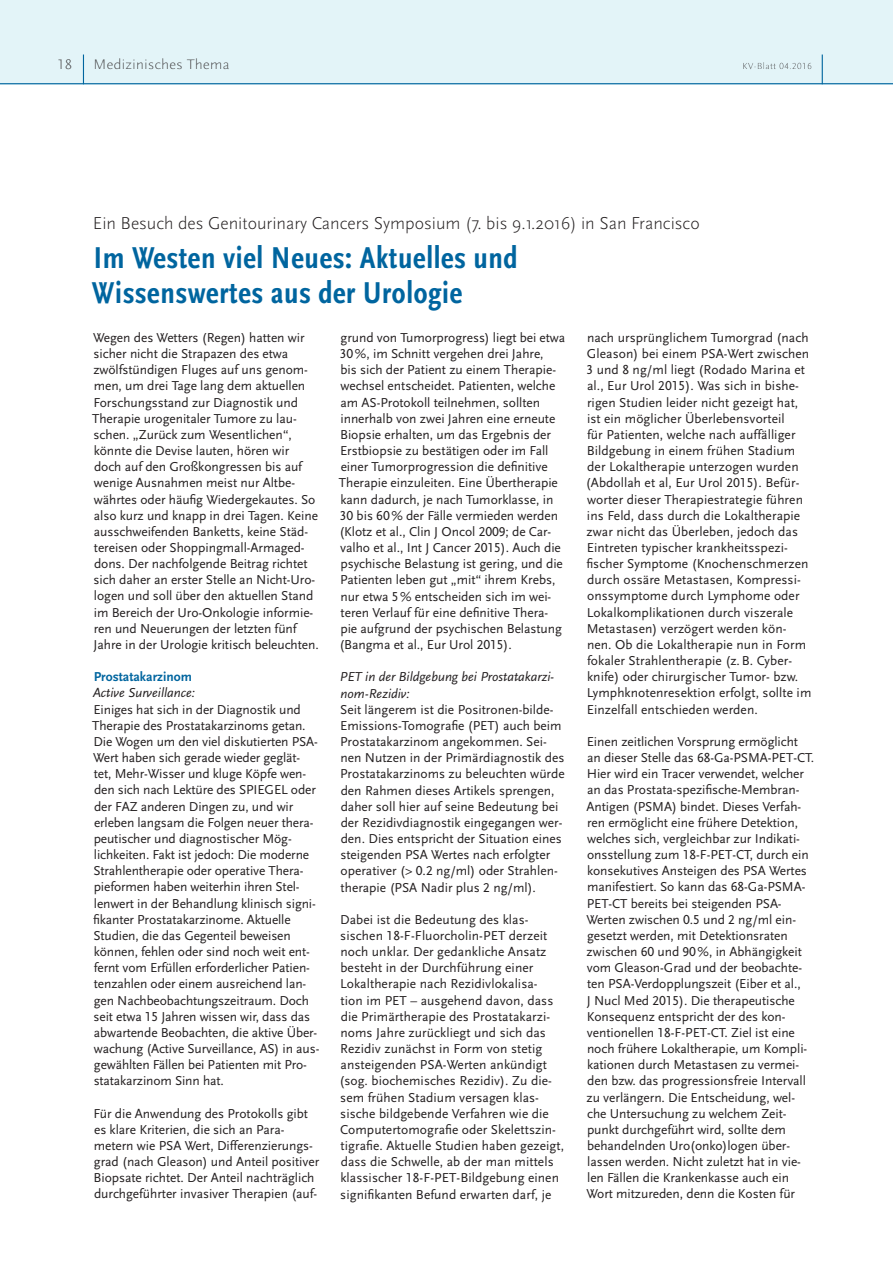
<style>
.page{position:relative;width:893px;height:1263px;background:#fff}
.page>*{position:absolute;margin:0;border:0;box-sizing:border-box;transform-origin:0 0}
.t1{font:31.5px/34.5px "Scala Sans Bold Con";letter-spacing:.02em;color:#00659f}
.t2{font:300 18px "Scala Sans";color:#231f20}
.t3{font:15px "Scala Sans LF";color:#57585a}
.t4{font:13.5px/16.2px "Scala Sans LF";letter-spacing:-.005em;color:#231f20}
.t5{font:italic 13.5px/16.2px "Scala Sans LF";color:#231f20}
.t6{font:700 13.5px "Scala Sans LF";color:#00659f}
.t7{font:9.75px "Scala Sans LF";letter-spacing:.02em;color:#57585a}
</style>
<div class="page">
<div style="left:0;top:0;width:893px;height:84px;background:#e3f4f8"></div>
<svg style="left:822px;top:55px;width:1px;height:28px"></svg>
<svg style="left:83px;top:55px;width:1px;height:28px"></svg>
<hr style="left:0;top:83px;width:893px;height:1px;background:#00659f">
<p class="t3" style="left:57px;top:56px;width:16px">18</p>
<p class="t3" style="left:93px;top:56px;width:138px">Medizinisches Thema</p>
<p class="t7" style="left:742px;top:61px;width:71px">KV-Blatt 04.2016</p>
<h2 class="t2" style="left:93px;top:213px;width:608px">Ein Besuch des Genitourinary Cancers Symposium (7. bis 9.1.2016) in San Francisco</h2>
<h1 class="t1" style="left:92px;top:241px;width:427px">Im Westen viel Neues: Aktuelles und<br>Wissenswertes aus der Urologie</h1>
<p class="t4" style="left:586px;top:330px;width:227px">nach ursprünglichem Tumorgrad (nach Gleason) bei einem PSA-Wert zwischen 3 und 8 ng/ml liegt (Rodado Marina et al., Eur Urol 2015). Was sich in bishe&shy;rigen Studien leider nicht gezeigt hat, ist ein möglicher Überlebensvorteil<br>für Patienten, welche nach auffälliger Bildgebung in einem frühen Stadium der Lokaltherapie unterzogen wurden (Abdollah et al, Eur Urol 2015). Befür&shy;worter dieser Therapiestrategie führen ins Feld, dass durch die Lokaltherapie zwar nicht das Überleben, jedoch das Eintreten typischer krankheitsspezi&shy;fischer Symptome (Knochenschmerzen durch ossäre Metastasen, Kompressi&shy;onssymptome durch Lymphome oder Lokalkomplikationen durch viszerale Metastasen) verzögert werden kön&shy;nen. Ob die Lokaltherapie nun in Form fokaler Strahlentherapie (z. B. Cyber&shy;knife) oder chirurgischer Tumor- bzw.<br>Lymphknotenresektion erfolgt, sollte im Einzelfall entschieden werden.</p>
<p class="t4" style="left:586px;top:734px;width:229px">Einen zeitlichen Vorsprung ermöglicht an dieser Stelle das 68-Ga-PSMA-PET-CT.<br>Hier wird ein Tracer verwendet, welcher an das Prostata-spezifische-Membran-Antigen (PSMA) bindet. Dieses Verfah&shy;ren ermöglicht eine frühere Detektion, welches sich, vergleichbar zur Indikati&shy;onsstellung zum 18-F-PET-CT, durch ein konsekutives Ansteigen des PSA Wertes manifestiert. So kann das 68-Ga-PSMA-PET-CT bereits bei steigenden PSA-Werten zwischen 0.5 und 2 ng/ml ein&shy;gesetzt werden, mit Detektionsraten zwischen 60 und 90 %, in Abhängigkeit vom Gleason-Grad und der beobachte&shy;ten PSA-Verdopplungszeit (Eiber et al.,<br>J Nucl Med 2015). Die therapeutische Konsequenz entspricht der des kon&shy;ventionellen 18-F-PET-CT. Ziel ist eine noch frühere Lokaltherapie, um Kompli&shy;kationen durch Metastasen zu vermei&shy;den bzw. das progressionsfreie Intervall zu verlängern. Die Entscheidung, wel&shy;che Untersuchung zu welchem Zeit&shy;punkt durchgeführt wird, sollte dem behandelnden Uro(onko)logen über&shy;lassen werden. Nicht zuletzt hat in vie&shy;len Fällen die Krankenkasse auch ein Wort mitzureden, denn die Kosten für</p>
<p class="t4" style="left:92px;top:330px;width:228px">Wegen des Wetters (Regen) hatten wir sicher nicht die Strapazen des etwa zwölfstündigen Fluges auf uns genom&shy;men, um drei Tage lang dem aktuellen Forschungsstand zur Diagnostik und Therapie urogenitaler Tumore zu lau&shy;schen. „Zurück zum Wesentlichen“, könnte die Devise lauten, hören wir<br>doch auf den Großkongressen bis auf wenige Ausnahmen meist nur Altbe&shy;währtes oder häufig Wiedergekautes. So also kurz und knapp in drei Tagen. Keine ausschweifenden Banketts, keine Städ&shy;tereisen oder Shoppingmall-Armaged&shy;dons. Der nachfolgende Beitrag richtet sich daher an erster Stelle an Nicht-Uro&shy;logen und soll über den aktuellen Stand im Bereich der Uro-Onkologie informie&shy;ren und Neuerungen der letzten fünf Jahre in der Urologie kritisch beleuchten.</p>
<p class="t6" style="left:94px;top:670px;width:100px">Prostatakarzinom</p>
<p class="t5" style="left:93px;top:685px;width:104px">Active Surveillance:</p>
<p class="t4" style="left:92px;top:701px;width:229px">Einiges hat sich in der Diagnostik und Therapie des Prostatakarzinoms getan.<br>Die Wogen um den viel diskutierten PSA-Wert haben sich gerade wieder geglät&shy;tet, Mehr-Wisser und kluge Köpfe wen&shy;den sich nach Lektüre des SPIEGEL oder der FAZ anderen Dingen zu, und wir erleben langsam die Folgen neuer thera&shy;peutischer und diagnostischer Mög&shy;lichkeiten. Fakt ist jedoch: Die moderne Strahlentherapie oder operative Thera&shy;pieformen haben weiterhin ihren Stel&shy;lenwert in der Behandlung klinisch signi&shy;fikanter Prostatakarzinome. Aktuelle Studien, die das Gegenteil beweisen können, fehlen oder sind noch weit ent&shy;fernt vom Erfüllen erforderlicher Patien&shy;tenzahlen oder einem ausreichend lan&shy;gen Nachbeobachtungszeitraum. Doch seit etwa 15 Jahren wissen wir, dass das abwartende Beobachten, die aktive Über&shy;wachung (Active Surveillance, AS) in aus&shy;gewählten Fällen bei Patienten mit Pro&shy;statakarzinom Sinn hat.</p>
<p class="t4" style="left:93px;top:1105px;width:227px">Für die Anwendung des Protokolls gibt es klare Kriterien, die sich an Para&shy;metern wie PSA Wert, Differenzierungs&shy;grad (nach Gleason) und Anteil positiver Biopsate richtet. Der Anteil nach träglich durchgeführter invasiver Therapien (auf-</p>
<p class="t4" style="left:339px;top:330px;width:228px">grund von Tumorprogress) liegt bei etwa 30 %, im Schnitt vergehen drei Jahre,<br>bis sich der Patient zu einem Therapie&shy;wechsel entscheidet. Patienten, welche am AS-Protokoll teilnehmen, sollten innerhalb von zwei Jahren eine erneute Biopsie erhalten, um das Ergebnis der Erstbiopsie zu bestätigen oder im Fall einer Tumorprogression die definitive Therapie einzuleiten. Eine Übertherapie kann dadurch, je nach Tumorklasse, in 30 bis 60 % der Fälle vermieden werden (Klotz et al., Clin J Oncol 2009; de Car&shy;valho et al., Int J Cancer 2015). Auch die psychische Belastung ist gering, und die Patienten leben gut „mit“ ihrem Krebs, nur etwa 5 % entscheiden sich im wei&shy;teren Verlauf für eine definitive Thera&shy;pie aufgrund der psychischen Belas tung (Bangma et al., Eur Urol 2015).</p>
<p class="t5" style="left:340px;top:669px;width:216px">PET in der Bildgebung bei Prostatakarzi&shy;nom-Rezidiv:</p>
<p class="t4" style="left:340px;top:701px;width:226px">Seit längerem ist die Positronen-bilde-Emissions-Tomografie (PET) auch beim Prostatakarzinom angekommen. Sei&shy;nen Nutzen in der Primärdiagnostik des Prostatakarzinoms zu beleuchten würde den Rahmen dieses Artikels sprengen, daher soll hier auf seine Bedeutung bei der Rezidivdiagnostik eingegangen wer&shy;den. Dies entspricht der Situation eines steigenden PSA Wertes nach erfolgter operativer (&gt; 0.2 ng/ml) oder Strahlen&shy;therapie (PSA Nadir plus 2 ng/ml).</p>
<p class="t4" style="left:339px;top:911px;width:226px">Dabei ist die Bedeutung des klas&shy;sischen 18-F-Fluorcholin-PET derzeit noch unklar. Der gedankliche Ansatz besteht in der Durchführung einer Lokaltherapie nach Rezidivlokalisa-<br>tion im PET – ausgehend davon, dass die Primärtherapie des Prostatakarzi&shy;noms Jahre zurückliegt und sich das Rezidiv zunächst in Form von stetig ansteigenden PSA-Werten ankündigt (sog. biochemisches Rezidiv). Zu die&shy;sem frühen Stadium versagen klas&shy;sische bildgebende Verfahren wie die Computertomografie oder Skelettszin&shy;tigrafie. Aktuelle Studien haben gezeigt, dass die Schwelle, ab der man mittels klassischer 18-F-PET-Bildgebung einen signifikanten Befund erwarten darf, je</p>
</div>
